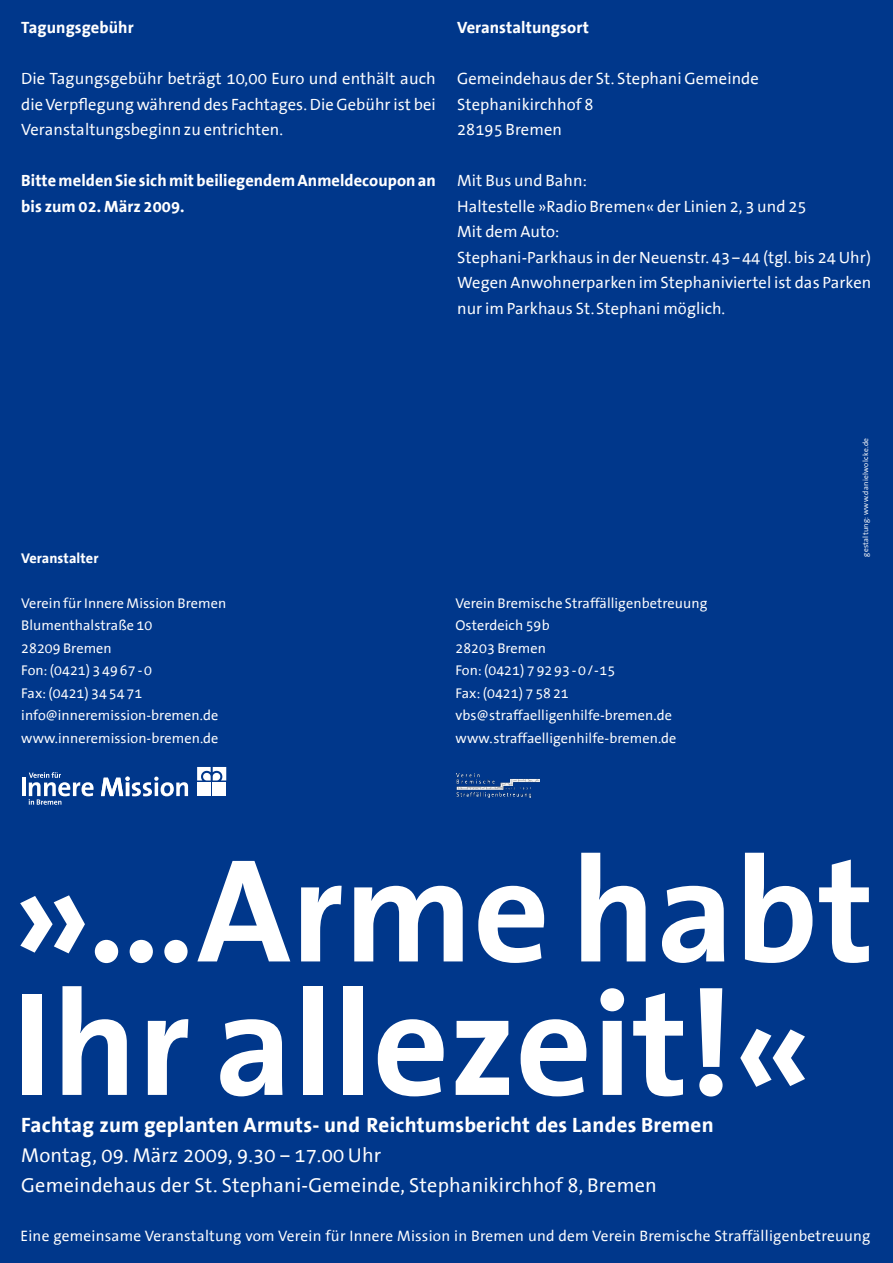
<style>
.page{position:relative;width:893px;height:1263px;background:#00378b}
.page>*{position:absolute;margin:0;border:0;box-sizing:border-box;transform-origin:0 0}
.t1{font:700 148.95px/133.5px "The Sans";color:#fff}
.t2{font:700 21px "The Sans Office";letter-spacing:.01em;color:#fff}
.t3{font:20.25px/30px "The Sans Office";letter-spacing:.01em;color:#fff}
.t4{font:16.5px/25.5px "The Sans Office";letter-spacing:.005em;color:#fff}
.t5{font:700 16.5px/25.5px "The Sans Office";letter-spacing:.005em;color:#fff}
.t6{font:15.3px "The Sans Office";letter-spacing:.015em;color:#fff}
.t7{font:14.25px/22.5px "The Sans Office";letter-spacing:.005em;color:#fff}
.t8{font:700 14.25px "The Sans Office";letter-spacing:.005em;color:#fff}
.t9{font:7.5px "The Sans Office";letter-spacing:.04em;color:#fff}
</style>
<div class="page">
<hr style="left:22px;top:778px;width:3px;height:18px;background:#fff">
<svg style="left:101px;top:776px;width:87px;height:20px"></svg>
<svg style="left:29px;top:772px;width:65px;height:33px"></svg>
<div style="left:213px;top:782px;width:13px;height:14px;background:#fff"></div>
<div style="left:197px;top:782px;width:14px;height:14px;background:#fff"></div>
<svg style="left:197px;top:767px;width:29px;height:13px"></svg>
<img style="left:457px;top:774px;width:82px;height:24px">
<p class="t5" style="left:21px;top:16px;width:114px">Tagungsgebühr</p>
<p class="t4" style="left:21px;top:67px;width:416px;text-align:justify">Die Tagungsgebühr beträgt 10,00 Euro und enthält auch die Verpflegung während des Fachtages. Die Gebühr ist bei Veranstaltungsbeginn zu entrichten.</p>
<p class="t5" style="left:21px;top:169px;width:416px">Bitte melden Sie sich mit beiliegendem Anmeldecoupon an bis zum 02. März 2009.</p>
<p class="t5" style="left:457px;top:16px;width:133px">Veranstaltungsort</p>
<p class="t4" style="left:457px;top:67px;width:303px">Gemeindehaus der St. Stephani Gemeinde<br>Stephanikirchhof 8<br>28195 Bremen</p>
<p class="t4" style="left:457px;top:169px;width:416px">Mit Bus und Bahn:<br>Haltestelle »Radio Bremen« der Linien 2, 3 und 25<br>Mit dem Auto:<br>Stephani-Parkhaus in der Neuenstr. 43–44 (tgl. bis 24 Uhr)<br>Wegen Anwohnerparken im Stephaniviertel ist das Parken nur im Parkhaus St.Stephani möglich.</p>
<p class="t8" style="left:21px;top:550px;width:79px">Veranstalter</p>
<p class="t7" style="left:21px;top:592px;width:207px">Verein für Innere Mission Bremen<br>Blumenthalstraße 10<br>28209 Bremen<br>Fon: (0421) 34967-0<br>Fax: (0421) 345471 info@inneremission-bremen.de www.inneremission-bremen.de</p>
<p class="t7" style="left:455px;top:592px;width:253px">Verein Bremische Straffälligenbetreuung<br>Osterdeich 59b<br>28203 Bremen<br>Fon: (0421) 7 9293-0/-15<br>Fax: (0421) 758 21 vbs@straffaelligenhilfe-bremen.de www. straffaelligenhilfe-bremen.de</p>
<p class="t9" style="left:862px;top:557px;width:120px;rotate:-90deg">gestaltung: www.danielwolcke.de</p>
<h1 class="t1" style="left:12px;top:841px;width:864px">»…Arme habt<br>Ihr allezeit!«</h1>
<p class="t2" style="left:21px;top:1114px;width:694px">Fachtag zum geplanten Armuts- und Reichtumsbericht des Landes Bremen</p>
<p class="t3" style="left:21px;top:1141px;width:637px">Montag, 09. März 2009, 9.30 – 17.00 Uhr<br>Gemeindehaus der St. Stephani-Gemeinde, Stephanikirchhof 8, Bremen</p>
<p class="t6" style="left:21px;top:1228px;width:851px">Eine gemeinsame Veranstaltung vom Verein für Innere Mission in Bremen und dem Verein Bremische Straffälligenbetreuung</p>
</div>
